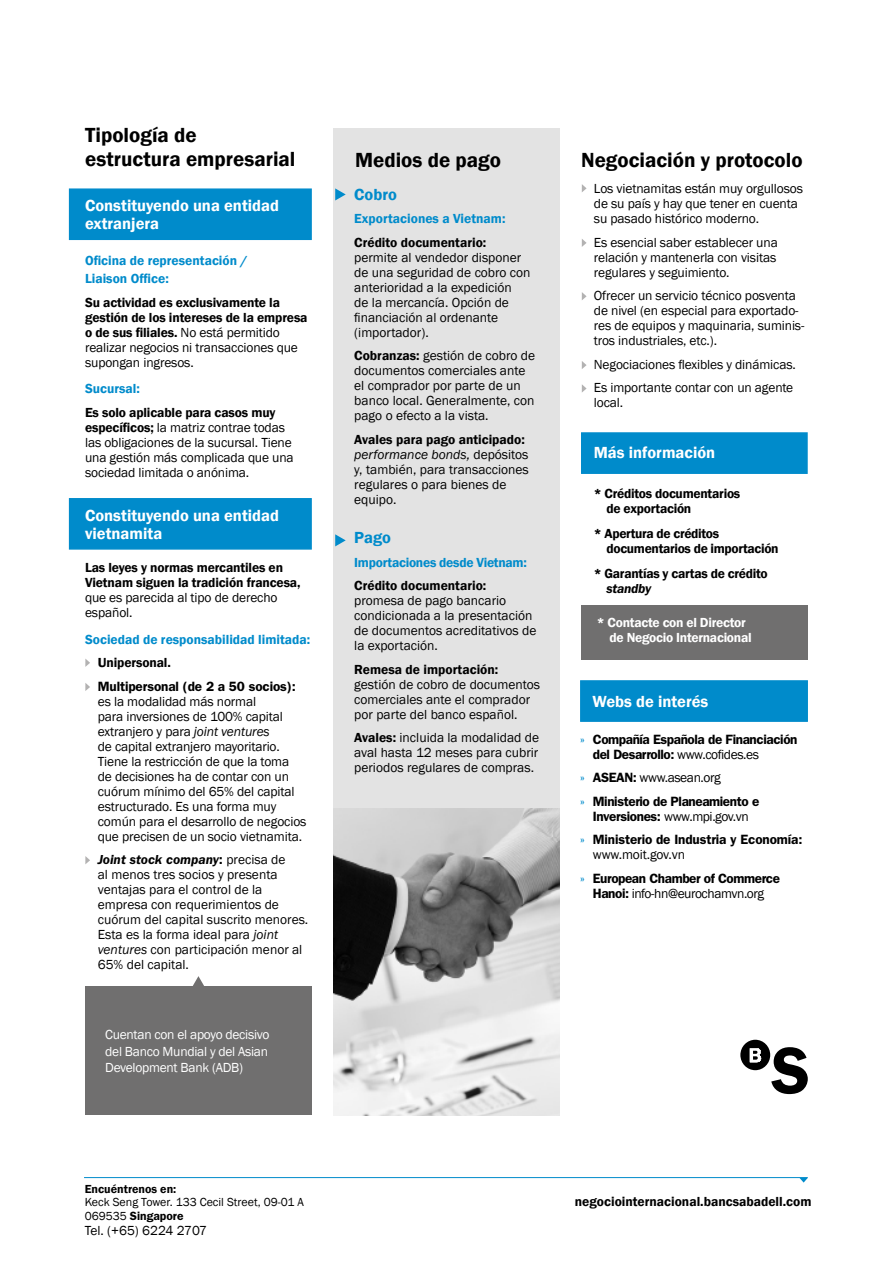
<style>
.page{position:relative;width:893px;height:1263px;background:#fff}
.page>*{position:absolute;margin:0;border:0;box-sizing:border-box;transform-origin:0 0}
.t1{font:600 21px/24px "Franklin Gothic";color:#000}
.t2{font:600 16.5px/18px "Franklin Gothic";color:#fff}
.t3{font:600 16.5px "Franklin Gothic";color:#008bcb}
.t4{font:13.5px/15px "Franklin Gothic";letter-spacing:-.01em;color:#000}
.t5{font:600 13.5px/15px "Franklin Gothic";letter-spacing:-.01em;color:#000}
.t6{font:600 13.5px/15px "ITC Franklin Gothic Std";letter-spacing:-.03em;color:#000}
.t7{font:600 13.5px/18px "Franklin Gothic";color:#008bcb}
.t8{font:13.5px "Franklin Gothic";letter-spacing:-.03em;color:#000}
.t9{font:13.5px/16.5px "Franklin Gothic";letter-spacing:-.02em;color:#fff;text-align:justify}
.t10{font:600 13.5px "ITC Franklin Gothic Std";letter-spacing:-.01em;color:#000}
.t11{font:600 13.5px/15px "Franklin Gothic";letter-spacing:-.02em;color:#fff}
.t12{font:italic 600 13.5px "ITC Franklin Gothic Std";color:#000}
.t13{font:600 13.5px "Franklin Gothic";letter-spacing:-.02em;color:#008bcb}
.t14{font:italic 600 13.5px "ITC Franklin Gothic Std";letter-spacing:-.02em;color:#000}
.t15{font:12px "Franklin Gothic";color:#000}
.t16{font:600 12px "Franklin Gothic";color:#000}
.t17{font:600 12px "ITC Franklin Gothic Std";color:#000}
.s1{font-weight:400}
.s2{font-weight:600}
.s3{font-style:italic}
.s4{font-style:normal}
.s5{font-family:"Franklin Gothic";font-weight:400;font-style:normal}
.s6{font-family:"Franklin Gothic";font-weight:400}
.s7{font-family:"Franklin Gothic";font-weight:400;color:#008bcb}
.s8{color:#008bcb}
.s9{font-family:"ITC Franklin Gothic Std";font-weight:600}
</style>
<div class="page">
<div style="left:69px;top:188px;width:243px;height:52px;background:#008bcb;border:2px solid #008bcb"></div>
<div style="left:69px;top:498px;width:243px;height:52px;background:#008bcb;border:2px solid #008bcb"></div>
<div style="left:333px;top:128px;width:227px;height:680px;background:#e3e3e3"></div>
<div style="left:580px;top:680px;width:228px;height:42px;background:#008bcb;border:2px solid #008bcb"></div>
<svg style="left:582px;top:184px;width:5px;height:8px"></svg>
<svg style="left:582px;top:239px;width:5px;height:8px"></svg>
<svg style="left:582px;top:361px;width:5px;height:8px"></svg>
<svg style="left:85px;top:659px;width:5px;height:8px"></svg>
<svg style="left:85px;top:683px;width:5px;height:8px"></svg>
<svg style="left:85px;top:856px;width:5px;height:8px"></svg>
<svg style="left:582px;top:384px;width:5px;height:8px"></svg>
<svg style="left:582px;top:292px;width:5px;height:8px"></svg>
<svg style="left:799px;top:1178px;width:9px;height:4px"></svg>
<hr style="left:84px;top:1177px;width:724px;height:1px;background:#008bcb">
<svg style="left:335px;top:188px;width:11px;height:12px"></svg>
<svg style="left:335px;top:534px;width:11px;height:12px"></svg>
<div style="left:581px;top:432px;width:227px;height:42px;background:#008bcb;border:2px solid #008bcb"></div>
<div style="left:581px;top:605px;width:227px;height:55px;background:#706f6f"></div>
<div style="left:85px;top:986px;width:227px;height:129px;background:#706f6f"></div>
<svg style="left:193px;top:976px;width:11px;height:10px"></svg>
<img style="left:333px;top:808px;width:227px;height:307px">
<svg style="left:740px;top:1040px;width:68px;height:54px"></svg>
<h1 class="t1" style="left:85px;top:123px;width:212px">Tipología de estructura empresarial</h1>
<p class="t2" style="left:85px;top:197px;width:195px">Constituyendo una entidad extranjera</p>
<p class="t7" style="left:85px;top:252px;width:164px">Oficina de representación /<br>Liaison Office:</p>
<p class="t5" style="left:85px;top:295px;width:224px">Su actividad es exclusivamente la gestión de los intereses de la empresa o de sus filiales. <span class="s1">No está permitido realizar negocios ni transacciones que supongan ingresos.</span></p>
<p class="t7" style="left:85px;top:380px;width:56px">Sucursal:</p>
<p class="t4" style="left:85px;top:405px;width:210px"><span class="s2">Es solo aplicable para casos muy específicos;</span> la matriz contrae todas las obligaciones de la sucursal. Tiene una gestión más complicada que una sociedad limitada o anónima.</p>
<p class="t2" style="left:85px;top:507px;width:195px">Constituyendo una entidad vietnamita</p>
<p class="t5" style="left:85px;top:560px;width:217px">Las leyes y normas mercantiles en<br>Vietnam siguen la tradición francesa,</p>
<p class="t4" style="left:85px;top:591px;width:194px">que es parecida al tipo de derecho español.</p>
<p class="t7" style="left:85px;top:630px;width:227px">Sociedad de responsabilidad limitada:</p>
<p class="t5" style="left:98px;top:655px;width:75px">Unipersonal.</p>
<p class="t10" style="left:98px;top:678px;width:200px">Multipersonal (de 2 a 50 socios):</p>
<p class="t4" style="left:98px;top:694px;width:210px">es la modalidad más normal<br>para inversiones de 100% capital extranjero y para <span class="s3">joint ventures<br></span>de capital extranjero mayoritario.<br>Tiene la restricción de que la toma de decisiones ha de contar con un cuórum mínimo del 65% del capital estructurado. Es una forma muy común para el desarrollo de negocios que precisen de un socio vietnamita.</p>
<p class="t12" style="left:98px;top:852px;width:189px">Joint stock company<span class="s4">:</span> <span class="s5">precisa de</span></p>
<p class="t4" style="left:98px;top:867px;width:212px">al menos tres socios y presenta ventajas para el control de la empresa con requerimientos de cuórum del capital suscrito menores.<br>Esta es la forma ideal para <span class="s3">joint ventures</span> con participación menor al<br>65% del capital.</p>
<p class="t9" style="left:105px;top:1027px;width:166px">Cuentan con el apoyo decisivo del Banco Mundial y del Asian Development Bank (ADB)</p>
<p class="t16" style="left:85px;top:1181px;width:93px">Encuéntrenos en:</p>
<p class="t15" style="left:85px;top:1195px;width:221px">Keck Seng Tower. 133 Cecil Street, 09-01 A</p>
<p class="t17" style="left:85px;top:1208px;width:100px"><span class="s6">069535</span> Singapore</p>
<p class="t4" style="left:85px;top:1223px;width:124px">Tel. (+65) 6224 2707</p>
<h1 class="t1" style="left:355px;top:148px;width:148px">Medios de pago</h1>
<p class="t3" style="left:354px;top:184px;width:44px">Cobro</p>
<p class="t7" style="left:354px;top:210px;width:153px">Exportaciones a Vietnam:</p>
<p class="t5" style="left:354px;top:235px;width:134px">Crédito documentario:</p>
<p class="t4" style="left:354px;top:250px;width:178px">permite al vendedor disponer de una seguridad de cobro con anterioridad a la expedición<br>de la mercancía. Opción de financiación al ordenante (importador).</p>
<p class="t4" style="left:354px;top:349px;width:182px"><span class="s2">Cobranzas:</span> gestión de cobro de documentos comerciales ante el comprador por parte de un banco local. Generalmente, con pago o efecto a la vista.</p>
<p class="t4" style="left:354px;top:432px;width:176px"><span class="s2">Avales para pago anticipado: </span><span class="s3">performance bonds,</span> depósitos y, también, para transacciones regulares o para bienes de equipo.</p>
<p class="t3" style="left:354px;top:528px;width:38px">Pago</p>
<p class="t13" style="left:354px;top:554px;width:174px">Importaciones desde Vietnam:</p>
<p class="t5" style="left:354px;top:578px;width:134px">Crédito documentario:</p>
<p class="t4" style="left:354px;top:593px;width:184px">promesa de pago bancario condicionada a la presentación de documentos acreditativos de la exportación.</p>
<p class="t5" style="left:354px;top:662px;width:146px">Remesa de importación:</p>
<p class="t4" style="left:354px;top:677px;width:187px">gestión de cobro de documentos comerciales ante el comprador por parte del banco español.</p>
<p class="t4" style="left:354px;top:730px;width:186px;text-align:justify"><span class="s2">Avales:</span> incluida la modalidad de aval hasta 12 meses para cubrir periodos regulares de compras.</p>
<h1 class="t1" style="left:581px;top:148px;width:223px">Negociación y protocolo</h1>
<p class="t4" style="left:594px;top:181px;width:211px">Los vietnamitas están muy orgullosos de su país y hay que tener en cuenta su pasado histórico moderno.</p>
<p class="t4" style="left:594px;top:235px;width:185px;text-align:justify">Es esencial saber establecer una relación y mantenerla con visitas regulares y seguimiento.</p>
<p class="t4" style="left:594px;top:288px;width:212px">Ofrecer un servicio técnico posventa de nivel (en especial para exportado&shy;res de equipos y maquinaria, suminis&shy;tros industriales, etc.).</p>
<p class="t4" style="left:594px;top:353px;width:203px;line-height:23.5px">Negociaciones flexibles y dinámicas.<br>Es importante contar con un agente</p>
<p class="t4" style="left:594px;top:395px;width:31px">local.</p>
<p class="t2" style="left:594px;top:444px;width:123px">Más información</p>
<p class="t5" style="left:606px;top:486px;width:135px;text-indent:-13px">* Créditos documentarios de exportación</p>
<p class="t5" style="left:606px;top:526px;width:174px;text-indent:-13px">* Apertura de créditos documentarios de importación</p>
<p class="t5" style="left:594px;top:566px;width:175px">* Garantías y cartas de crédito</p>
<p class="t14" style="left:606px;top:581px;width:46px">standby</p>
<p class="t11" style="left:610px;top:615px;width:144px;text-indent:-13px">* Contacte con el Director de Negocio Internacional</p>
<p class="t2" style="left:592px;top:693px;width:117px">Webs de interés</p>
<p class="t6" style="left:593px;top:732px;width:206px;text-indent:-13px"><span class="s7">»</span> Compañía Española de Financiación del Desarrollo: <span class="s6">www.cofides.es</span></p>
<p class="t8" style="left:580px;top:769px;width:142px"><span class="s8">»</span> <span class="s9">ASEAN:</span> www.asean.org</p>
<p class="t6" style="left:580px;top:794px;width:181px"><span class="s7">»</span> Ministerio de Planeamiento e</p>
<p class="t8" style="left:593px;top:808px;width:158px"><span class="s9">Inversiones:</span> www.mpi.gov.vn</p>
<p class="t10" style="left:580px;top:832px;width:224px"><span class="s7">»</span> Ministerio de Industria y Economía:</p>
<p class="t4" style="left:593px;top:848px;width:94px">www.moit.gov.vn</p>
<p class="t6" style="left:580px;top:871px;width:202px"><span class="s7">»</span> European Chamber of Commerce</p>
<p class="t8" style="left:593px;top:885px;width:173px"><span class="s9">Hanoi:</span> info-hn@eurochamvn.org</p>
<p class="t5" style="left:575px;top:1194px;width:238px">negociointernacional.bancsabadell.com</p>
</div>
